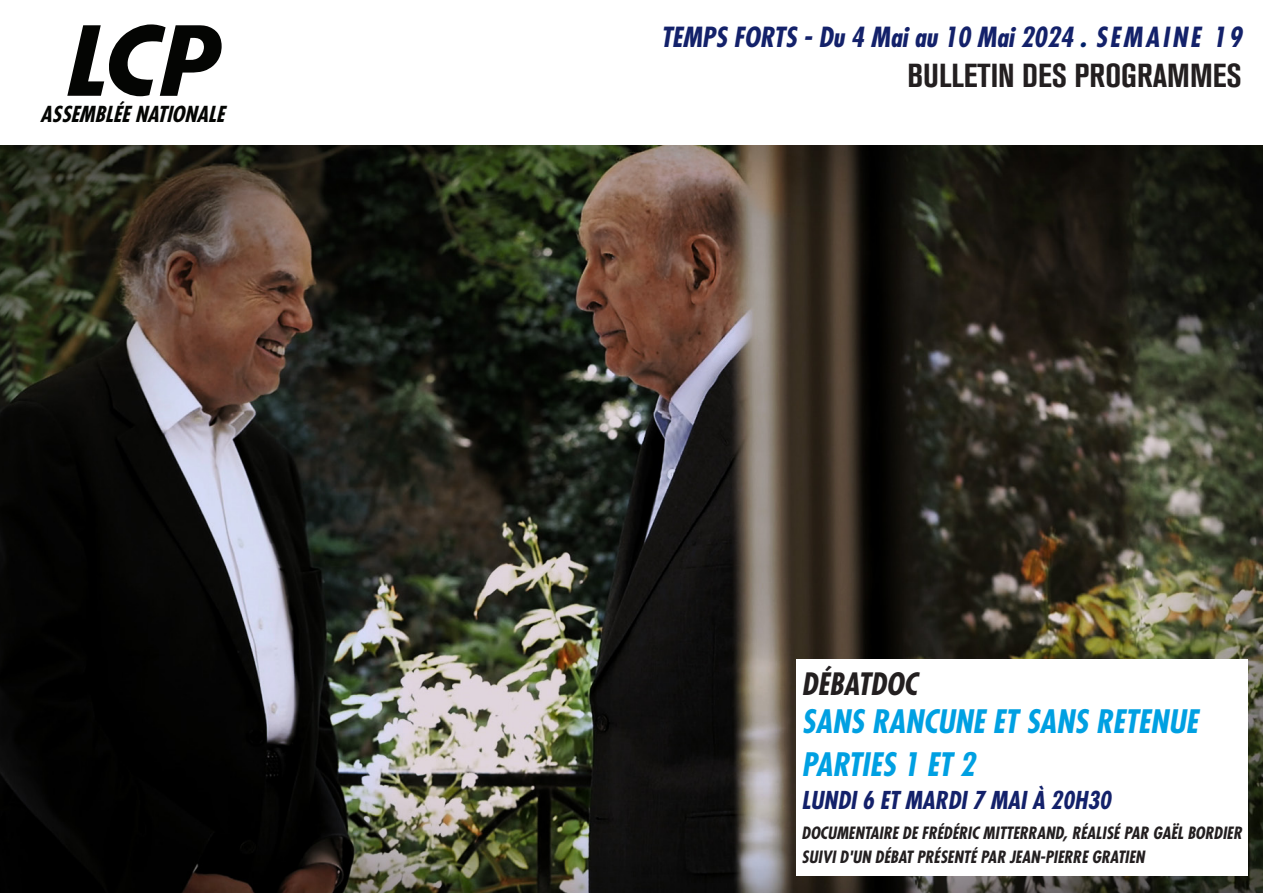
<style>
.page{position:relative;width:1263px;height:893px;background:#fff}
.page>*{position:absolute;margin:0;border:0;box-sizing:border-box;transform-origin:0 0}
.Tétière__bulletin_des_programmes{font:700 condensed 33px "Akzidenz Grotesk BQ";color:#231f20}
.COUV__Titre_prg_1{font:italic 700 condensed 31.5px "Futura Std";color:#00a0e2}
.COUV__Titre_prg_1-2{font:italic 700 condensed 30px "Futura Std";color:#231f20}
.t1{font:italic 700 condensed 27px "Futura Std";color:#13216a}
.COUV__Titre_prg_1-3{font:italic 700 condensed 24px "Futura Std";color:#13216a}
.t2{font:italic 700 condensed 21.45px "Futura Std";color:#040503}
.COUV_sout_titre{font:italic 700 condensed 16.5px "Futura Std";color:#231f20}
.s1{color:#012169}
</style>
<div class="page">
<svg style="left:67px;top:24px;width:155px;height:72px"></svg>
<img style="left:0;top:145px;width:1263px;height:748px">
<div style="left:796px;top:659px;width:452px;height:217px;background:#fff"></div>
<h3 class="t2" style="left:40px;top:100px;width:192px">ASSEMBLÉENATIONALE</h3>
<p class="t1" style="left:661px;top:20px;width:582px">TEMPS FORTS - Du 4 Mai au 10 Mai 2024 <span class="s1">.</span> SEMAINE 19</p>
<p class="Tétière__bulletin_des_programmes" style="left:907px;top:57px;width:336px">BULLETIN DES PROGRAMMES</p>
<p class="COUV__Titre_prg_1-2" style="left:801px;top:665px;width:117px">DÉBATDOC</p>
<p class="COUV__Titre_prg_1" style="left:801px;top:701px;width:398px">SANS RANCUNE ET SANS RETENUE</p>
<p class="COUV__Titre_prg_1" style="left:801px;top:745px;width:175px">PARTIES 1 ET 2</p>
<p class="COUV__Titre_prg_1-3" style="left:801px;top:785px;width:311px">LUNDI 6 ET MARDI 7 MAI À 20H30</p>
<p class="COUV_sout_titre" style="left:801px;top:823px;width:442px">DOCUMENTAIRE DE FRÉDÉRIC MITTERRAND, RÉALISÉ PAR GAËL BORDIER</p>
<p class="COUV_sout_titre" style="left:801px;top:847px;width:345px">SUIVI D'UN DÉBAT PRÉSENTÉ PAR JEAN-PIERRE GRATIEN</p>
</div>
